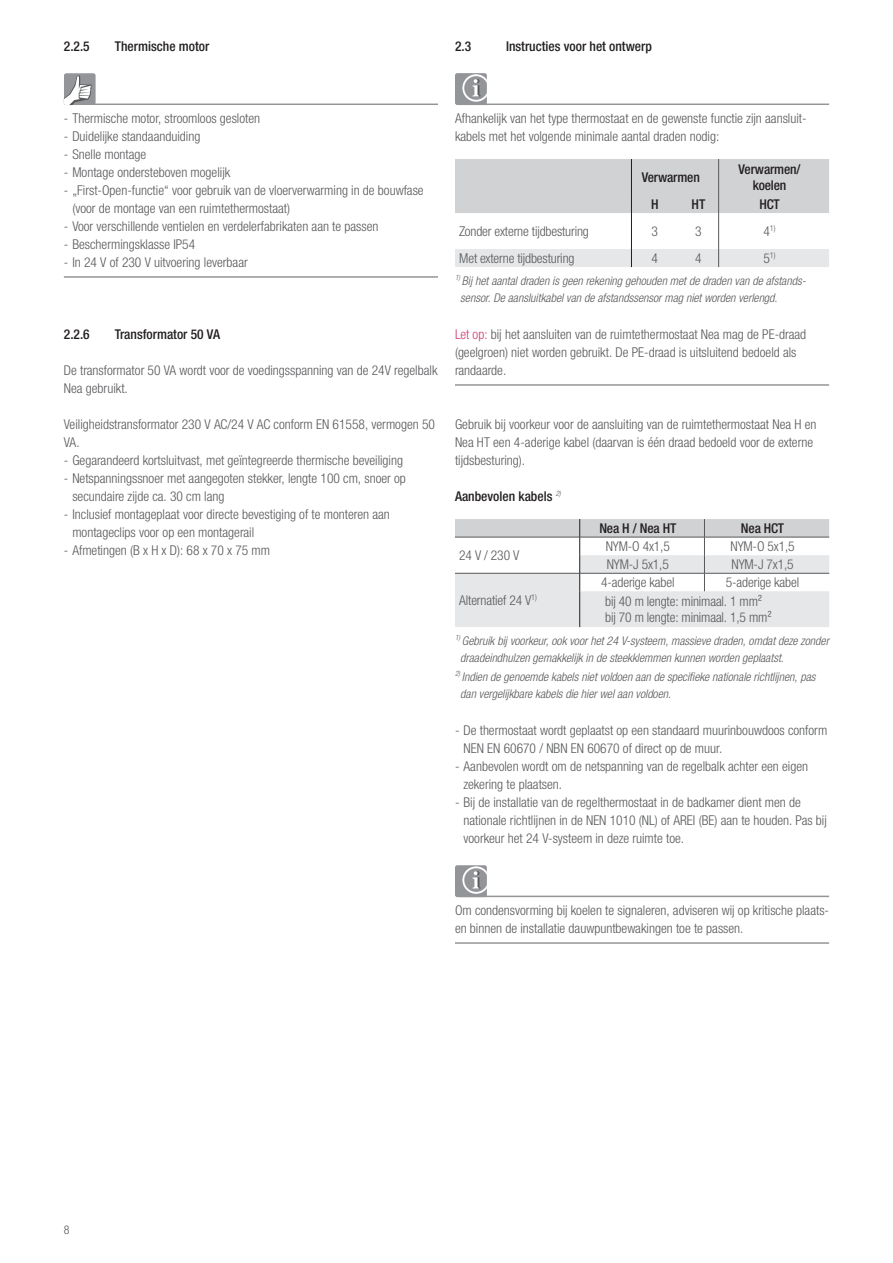
<style>
.page{position:relative;width:893px;height:1263px;background:#fff}
.page>*{position:absolute;margin:0;border:0;box-sizing:border-box;transform-origin:0 0}
.TI-GT_body_text{font:300 condensed 13.5px/18px "Helvetica Neue LTW1 G";color:#57585a}
.Table_text_09_pt_cen{font:300 condensed 13.5px "Helvetica Neue LTW1 G";letter-spacing:-.01em;color:#57585a}
.T-TI-GT_body_text_he{font:500 condensed 13.5px "Helvetica Neue LTW1 G";color:#231f20}
.Table_text_09_pt_lef{font:300 condensed 13.5px "Helvetica Neue LTW1 G";letter-spacing:-.01em;color:#57585a}
.Table_text_09_pt_cen-2{font:500 condensed 13.5px/16.2px "Helvetica Neue LTW1 G";letter-spacing:-.01em;color:#231f20;text-align:center}
.Footer_indention{font:italic 300 condensed 12px/16.8px "Helvetica Neue LTW1 G";color:#57585a}
.t1{font:300 condensed 12px "Helvetica Neue LTW1 G";color:#57585a}
.Table_text_09_pt_cen-3{font:300 condensed 8.25px "Helvetica Neue LTW1 G";color:#57585a}
.s1{font-size:13.5px}
.s2{color:#d13c76}
</style>
<div class="page">
<hr style="left:68px;top:104px;width:370px;height:1px;background:#939598">
<hr style="left:64px;top:276px;width:374px;height:2px;background:#939598">
<svg style="left:64px;top:73px;width:32px;height:32px"></svg>
<hr style="left:459px;top:104px;width:370px;height:1px;background:#939598">
<hr style="left:455px;top:384px;width:374px;height:2px;background:#939598">
<hr style="left:459px;top:896px;width:370px;height:1px;background:#939598">
<hr style="left:455px;top:942px;width:374px;height:2px;background:#939598">
<div style="left:455px;top:73px;width:32px;height:32px;background:#939598;border-radius:2px"></div>
<svg style="left:461px;top:73px;width:26px;height:30px"></svg>
<hr style="left:718px;top:213px;width:1px;height:36px;background:#57585a">
<div style="left:455px;top:159px;width:374px;height:54px;background:#d1d2d4"></div>
<hr style="left:631px;top:213px;width:1px;height:36px;background:#231f20">
<div style="left:455px;top:249px;width:374px;height:18px;background:#e6e7e9"></div>
<svg style="left:455px;top:519px;width:374px;height:108px"></svg>
<hr style="left:579px;top:591px;width:1px;height:36px;background:#231f20">
<div style="left:455px;top:865px;width:32px;height:32px;background:#939598;border-radius:2px"></div>
<svg style="left:461px;top:865px;width:26px;height:30px"></svg>
<p class="T-TI-GT_body_text_he" style="left:64px;top:38px;width:27px">2.2.5</p>
<p class="T-TI-GT_body_text_he" style="left:115px;top:38px;width:96px">Thermische motor</p>
<p class="T-TI-GT_body_text_he" style="left:455px;top:38px;width:18px">2.3</p>
<p class="T-TI-GT_body_text_he" style="left:506px;top:38px;width:147px">Instructies voor het ontwerp</p>
<p class="TI-GT_body_text" style="left:64px;top:109px;width:198px">- Thermische motor, stroomloos gesloten</p>
<p class="TI-GT_body_text" style="left:64px;top:127px;width:138px">- Duidelijke standaanduiding</p>
<p class="TI-GT_body_text" style="left:64px;top:145px;width:84px">- Snelle montage</p>
<p class="TI-GT_body_text" style="left:64px;top:163px;width:168px">- Montage ondersteboven mogelijk</p>
<p class="TI-GT_body_text" style="left:72px;top:181px;width:353px;text-indent:-9px">- „First-Open-functie“ voor gebruik van de vloerverwarming in de bouwfase (voor de montage van een ruimtethermostaat)</p>
<p class="TI-GT_body_text" style="left:64px;top:217px;width:316px">- Voor verschillende ventielen en verdelerfabrikaten aan te passen</p>
<p class="TI-GT_body_text" style="left:64px;top:235px;width:133px">- Beschermingsklasse IP54</p>
<p class="TI-GT_body_text" style="left:64px;top:253px;width:185px">- In 24 V of 230 V uitvoering leverbaar</p>
<p class="T-TI-GT_body_text_he" style="left:64px;top:326px;width:27px">2.2.6</p>
<p class="T-TI-GT_body_text_he" style="left:115px;top:326px;width:107px">Transformator 50 VA</p>
<p class="TI-GT_body_text" style="left:64px;top:361px;width:375px">De transformator 50 VA wordt voor de voedingsspanning van de 24V regelbalk<br>Nea gebruikt.</p>
<p class="TI-GT_body_text" style="left:64px;top:415px;width:373px">Veiligheidstransformator 230 V AC/24 V AC conform EN 61558, vermogen 50<br>VA.</p>
<p class="TI-GT_body_text" style="left:64px;top:451px;width:341px">- Gegarandeerd kortsluitvast, met geïntegreerde thermische beveiliging</p>
<p class="TI-GT_body_text" style="left:72px;top:469px;width:335px;text-indent:-9px">- Netspanningssnoer met aangegoten stekker, lengte 100 cm, snoer op secundaire zijde ca. 30 cm lang</p>
<p class="TI-GT_body_text" style="left:72px;top:505px;width:319px;text-indent:-9px">- Inclusief montageplaat voor directe bevestiging of te monteren aan montageclips voor op een montagerail</p>
<p class="TI-GT_body_text" style="left:64px;top:541px;width:208px">- Afmetingen (B x H x D): 68 x 70 x 75 mm</p>
<p class="TI-GT_body_text" style="left:455px;top:109px;width:353px">Afhankelijk van het type thermostaat en de gewenste functie zijn aansluit&shy;kabels met het volgende minimale aantal draden nodig:</p>
<p class="Table_text_09_pt_cen-2" style="left:642px;top:169px;width:60px">Verwarmen</p>
<p class="Table_text_09_pt_cen-2" style="left:739px;top:161px;width:64px">Verwarmen/ koelen</p>
<p class="Table_text_09_pt_cen-2" style="left:651px;top:196px;width:9px">H</p>
<p class="Table_text_09_pt_cen-2" style="left:692px;top:196px;width:15px">HT</p>
<p class="Table_text_09_pt_cen-2" style="left:759px;top:196px;width:22px">HCT</p>
<p class="Table_text_09_pt_lef" style="left:459px;top:223px;width:131px">Zonder externe tijdbesturing</p>
<p class="Table_text_09_pt_cen" style="left:652px;top:223px;width:8px">3</p>
<p class="Table_text_09_pt_cen" style="left:695px;top:223px;width:8px">3</p>
<p class="Table_text_09_pt_cen-3" style="left:764px;top:223px;width:14px"><span class="s1">4</span>1)</p>
<p class="Table_text_09_pt_lef" style="left:459px;top:250px;width:117px">Met externe tijdbesturing</p>
<p class="Table_text_09_pt_cen" style="left:652px;top:250px;width:8px">4</p>
<p class="Table_text_09_pt_cen" style="left:695px;top:250px;width:8px">4</p>
<p class="Table_text_09_pt_cen-3" style="left:764px;top:250px;width:14px"><span class="s1">5</span>1)</p>
<p class="Footer_indention" style="left:460px;top:273px;width:347px;text-indent:-5px"><sup>1)</sup> Bij het aantal draden is geen rekening gehouden met de draden van de afstands&shy;sensor. De aansluitkabel van de afstandssensor mag niet worden verlengd.</p>
<p class="TI-GT_body_text" style="left:455px;top:325px;width:353px"><span class="s2">Let op:</span> bij het aansluiten van de ruimtethermostaat Nea mag de PE-draad (geelgroen) niet worden gebruikt. De PE-draad is uitsluitend bedoeld als randaarde.</p>
<p class="TI-GT_body_text" style="left:455px;top:415px;width:363px">Gebruik bij voorkeur voor de aansluiting van de ruimtethermostaat Nea H en<br>Nea HT een 4-aderige kabel (daarvan is één draad bedoeld voor de externe tijdsbesturing).</p>
<p class="T-TI-GT_body_text_he" style="left:455px;top:488px;width:107px">Aanbevolen kabels <sup>2)</sup></p>
<p class="Table_text_09_pt_cen-2" style="left:599px;top:520px;width:78px">Nea H / Nea HT</p>
<p class="Table_text_09_pt_cen-2" style="left:741px;top:520px;width:45px">Nea HCT</p>
<p class="Table_text_09_pt_lef" style="left:459px;top:547px;width:62px">24 V / 230 V</p>
<p class="Table_text_09_pt_cen" style="left:606px;top:538px;width:66px">NYM-O 4x1,5</p>
<p class="Table_text_09_pt_cen" style="left:730px;top:538px;width:66px">NYM-O 5x1,5</p>
<p class="Table_text_09_pt_cen" style="left:607px;top:556px;width:64px">NYM-J 5x1,5</p>
<p class="Table_text_09_pt_cen" style="left:731px;top:556px;width:64px">NYM-J 7x1,5</p>
<p class="Table_text_09_pt_cen" style="left:601px;top:574px;width:75px">4-aderige kabel</p>
<p class="Table_text_09_pt_cen" style="left:726px;top:574px;width:75px">5-aderige kabel</p>
<p class="Table_text_09_pt_cen" style="left:605px;top:593px;width:159px">bij 40 m lengte: minimaal. 1 mm²</p>
<p class="Table_text_09_pt_cen" style="left:605px;top:609px;width:168px">bij 70 m lengte: minimaal. 1,5 mm²</p>
<p class="Footer_indention" style="left:460px;top:633px;width:370px;text-indent:-5px"><sup>1)</sup> Gebruik bij voorkeur, ook voor het 24 V-systeem, massieve draden, omdat deze zonder draadeindhulzen gemakkelijk in de steekklemmen kunnen worden geplaatst.</p>
<p class="Footer_indention" style="left:460px;top:669px;width:357px;text-indent:-5px"><sup>2)</sup> Indien de genoemde kabels niet voldoen aan de specifieke nationale richtlijnen, pas dan vergelijkbare kabels die hier wel aan voldoen.</p>
<p class="TI-GT_body_text" style="left:463px;top:721px;width:365px;text-indent:-9px">- De thermostaat wordt geplaatst op een standaard muurinbouwdoos conform<br>NEN EN 60670 / NBN EN 60670 of direct op de muur.</p>
<p class="TI-GT_body_text" style="left:463px;top:757px;width:346px;text-indent:-9px">- Aanbevolen wordt om de netspanning van de regelbalk achter een eigen zekering te plaatsen.</p>
<p class="TI-GT_body_text" style="left:463px;top:793px;width:365px;text-indent:-9px">- Bij de installatie van de regelthermostaat in de badkamer dient men de nationale richtlijnen in de NEN 1010 (NL) of AREI (BE) aan te houden. Pas bij voorkeur het 24 V-systeem in deze ruimte toe.</p>
<p class="Table_text_09_pt_lef" style="left:459px;top:592px;width:79px">Alternatief 24 V<sup>1)</sup></p>
<p class="TI-GT_body_text" style="left:455px;top:901px;width:376px">Om condensvorming bij koelen te signaleren, adviseren wij op kritische plaats&shy;en binnen de installatie dauwpuntbewakingen toe te passen.</p>
<p class="t1" style="left:64px;top:1222px;width:7px">8</p>
</div>
